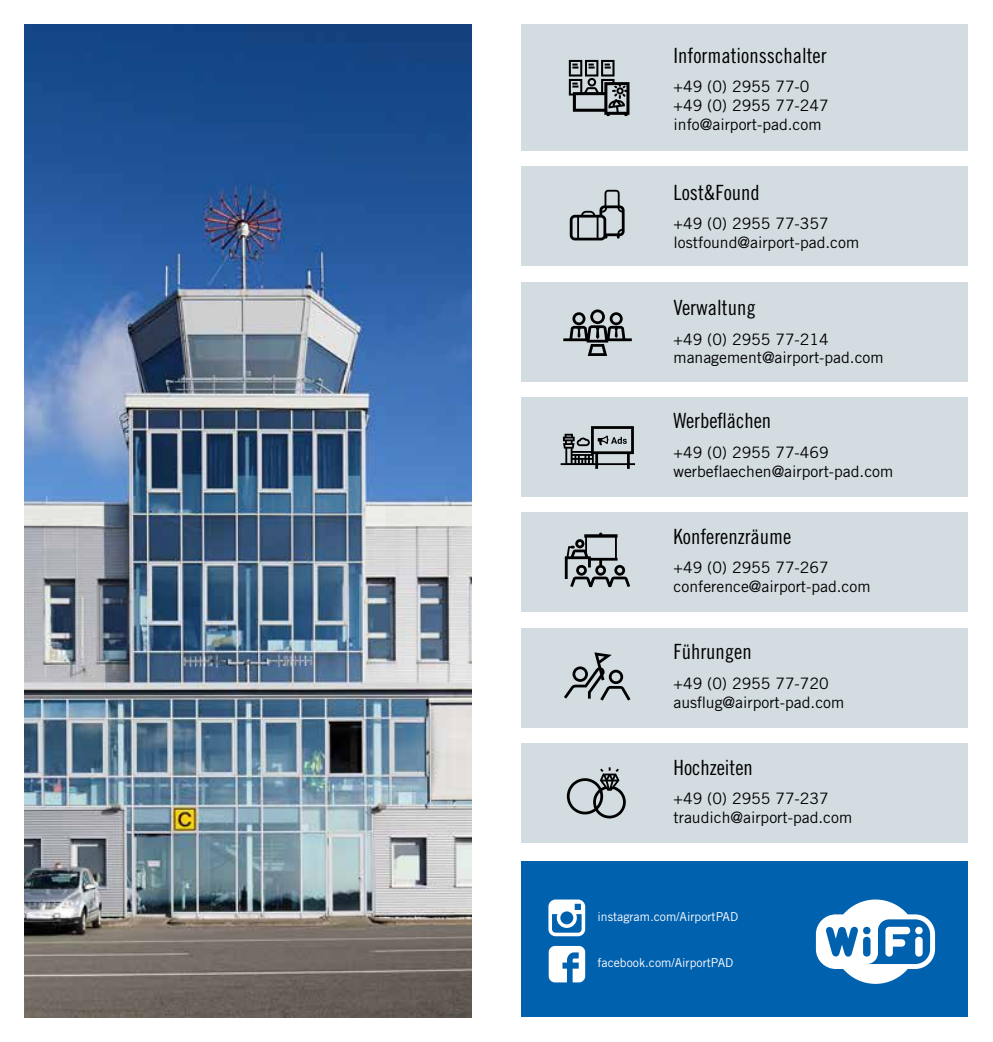
<style>
.page{position:relative;width:993px;height:1042px;background:#fff}
.page>*{position:absolute;margin:0;border:0;box-sizing:border-box;transform-origin:0 0}
.t1{font:21px "Trade Gothic LT Std Cn 18";color:#000}
.t2{font:15.75px/18.9px "Trade Gothic LT Std";color:#000}
.t3{font:12.25px "Trade Gothic LT Std";color:#fff}
</style>
<div class="page">
<img style="left:25px;top:25px;width:446px;height:992px">
<div style="left:521px;top:513px;width:446px;height:99px;background:#d2dce1"></div>
<div style="left:521px;top:628px;width:446px;height:99px;background:#d2dce1"></div>
<div style="left:521px;top:743px;width:446px;height:99px;background:#d2dce1"></div>
<div style="left:521px;top:25px;width:446px;height:126px;background:#d2dce1"></div>
<div style="left:521px;top:167px;width:446px;height:99px;background:#d2dce1"></div>
<div style="left:521px;top:282px;width:446px;height:99px;background:#d2dce1"></div>
<div style="left:521px;top:397px;width:446px;height:100px;background:#d2dce1"></div>
<svg style="left:564px;top:532px;width:66px;height:55px"></svg>
<svg style="left:568px;top:60px;width:61px;height:56px"></svg>
<svg style="left:566px;top:767px;width:59px;height:51px"></svg>
<svg style="left:560px;top:426px;width:75px;height:43px"></svg>
<svg style="left:569px;top:190px;width:55px;height:50px"></svg>
<svg style="left:563px;top:309px;width:68px;height:47px"></svg>
<svg style="left:564px;top:652px;width:66px;height:48px"></svg>
<div style="left:521px;top:861px;width:446px;height:156px;background:#0061af"></div>
<svg style="left:815px;top:899px;width:119px;height:85px"></svg>
<svg style="left:548px;top:899px;width:37px;height:37px"></svg>
<svg style="left:548px;top:946px;width:37px;height:36px"></svg>
<h1 class="t1" style="left:673px;top:43px;width:154px">Informationsschalter</h1>
<p class="t2" style="left:673px;top:77px;width:157px">+49 (0) 2955 77-0 +49 (0) 2955 77-247 info@airport-pad.com</p>
<h1 class="t1" style="left:673px;top:180px;width:88px">Lost&amp;Found</h1>
<p class="t2" style="left:673px;top:214px;width:187px">+49 (0) 2955 77-357 lostfound@airport-pad.com</p>
<h1 class="t1" style="left:673px;top:295px;width:84px">Verwaltung</h1>
<p class="t2" style="left:673px;top:329px;width:211px">+49 (0) 2955 77-214 management@airport-pad.com</p>
<h1 class="t1" style="left:673px;top:408px;width:99px">Werbeflächen</h1>
<p class="t2" style="left:673px;top:442px;width:221px">+49 (0) 2955 77-469 werbeflaechen@airport-pad.com</p>
<h1 class="t1" style="left:673px;top:524px;width:119px">Konferenzräume</h1>
<p class="t2" style="left:673px;top:558px;width:198px">+49 (0) 2955 77-267 conference@airport-pad.com</p>
<h1 class="t1" style="left:673px;top:639px;width:80px">Führungen</h1>
<p class="t2" style="left:673px;top:673px;width:172px">+49 (0) 2955 77-720 ausflug@airport-pad.com</p>
<h1 class="t1" style="left:673px;top:755px;width:81px">Hochzeiten</h1>
<p class="t2" style="left:673px;top:789px;width:180px">+49 (0) 2955 77-237 traudich@airport-pad.com</p>
<p class="t3" style="left:597px;top:909px;width:142px">instagram.com/AirportPAD</p>
<p class="t3" style="left:597px;top:955px;width:137px">facebook.com/AirportPAD</p>
</div>
